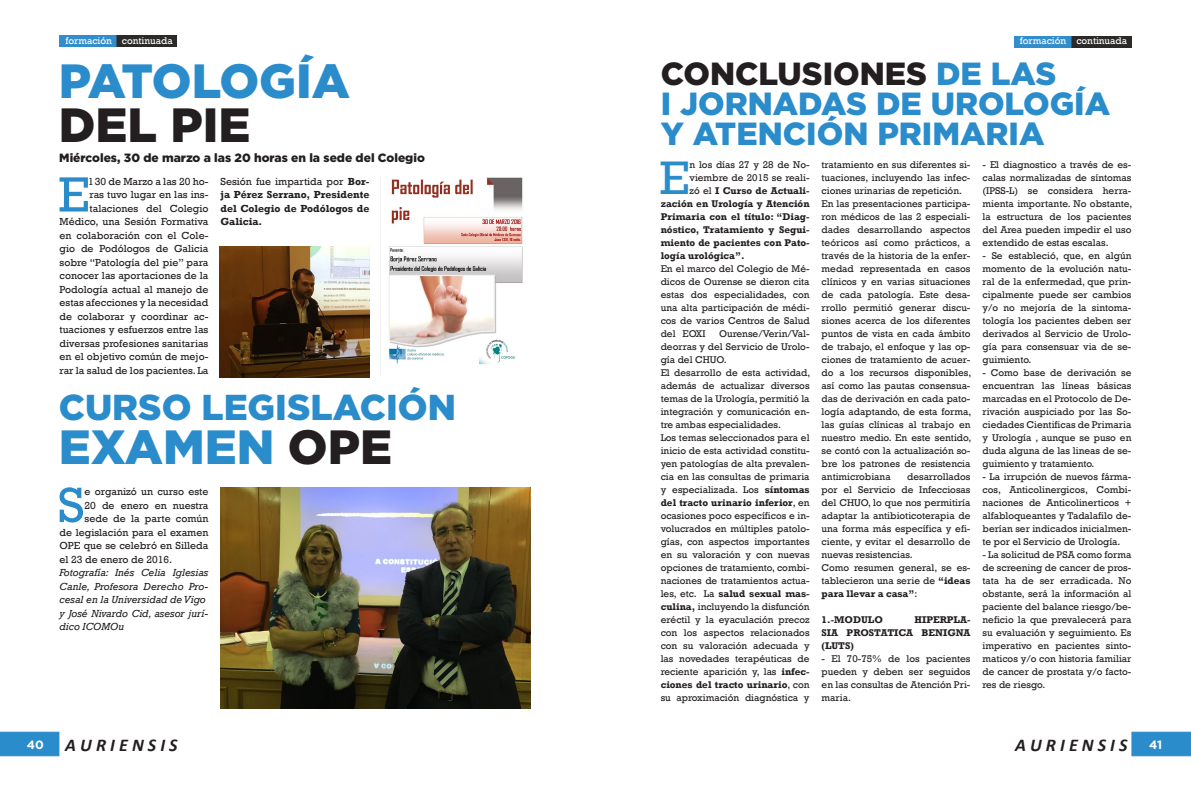
<style>
.page{position:relative;width:1191px;height:794px;background:#fff}
.page>*{position:absolute;margin:0;border:0;box-sizing:border-box;transform-origin:0 0}
.t1{font:50.3px "Rockwell";color:#2a8ccb}
.t2{font:48.3px "Rockwell";color:#2a8ccb}
.t3{font:900 48px "Gotham";color:#2a8ccb}
.t4{font:900 48px "Gotham";color:#231f20}
.t5{font:900 36px "Gotham";color:#2a8ccb}
.t6{font:900 32px "Gotham";color:#2a8ccb}
.t7{font:900 32px "Gotham";color:#231f20}
.t8{font:italic 700 18px "Calibri";color:#231f20}
.t9{font:900 12px "Gotham";color:#231f20}
.t10{font:700 12px "Gotham";color:#fff}
.t11{font:10.5px/13.5px "Rockwell";color:#231f20;text-align:right}
.t12{font:italic 10.5px/13.5px "Rockwell";color:#231f20;text-align:justify}
.t13{font:700 10.5px/13.5px "Rockwell";color:#231f20;text-align:justify}
.t14{font:10px/13px "Rockwell";color:#231f20;text-align:justify}
.t15{font:700 10px/13px "Rockwell";color:#231f20;text-align:justify}
.t16{font:10px "Rockwell";letter-spacing:-.005em;color:#fff}
.s1{font-weight:400}
.s2{color:#231f20}
.s3{color:#2a8ccb}
.s4{font-weight:700}
</style>
<div class="page">
<svg style="left:0;top:731px;width:59px;height:25px"></svg>
<svg style="left:1131px;top:731px;width:60px;height:25px"></svg>
<img style="left:59px;top:36px;width:118px;height:11px">
<img style="left:1015px;top:36px;width:116px;height:11px">
<img style="left:389px;top:177px;width:134px;height:188px">
<img style="left:220px;top:247px;width:149px;height:130px">
<img style="left:220px;top:488px;width:310px;height:221px">
<p class="t16" style="left:65px;top:34px;width:109px">formación continuada</p>
<p class="t16" style="left:1019px;top:35px;width:109px">formación continuada</p>
<p class="t3" style="left:59px;top:48px;width:293px">PATOLOGÍA</p>
<p class="t4" style="left:59px;top:92px;width:193px">DEL PIE</p>
<p class="t1" style="left:58px;top:166px;width:33px">E</p>
<p class="t9" style="left:59px;top:149px;width:367px">Miércoles, 30 de marzo a las 20 horas en la sede del Colegio</p>
<p class="t11" style="left:60px;top:174px;width:150px">l 30 de Marzo a las 20 ho-<br>ras tuvo lugar en las ins&shy;talaciones del Colegio<br>Médico, una Sesión Formativa en colaboración con el Cole&shy;gio de Podólogos de Galicia sobre “Patología del pie” para conocer las aportaciones de la<br>Podología actual al manejo de estas afecciones y la necesidad de colaborar y coordinar ac&shy;tuaciones y esfuerzos entre las diversas profesiones sanitarias en el objetivo común de mejo&shy;rar la salud de los pacientes. La</p>
<p class="t13" style="left:220px;top:174px;width:150px"><span class="s1">Sesión fue impartida por</span> Bor&shy;ja Pérez Serrano, Presidente del Colegio de Podólogos de Galicia.</p>
<p class="t5" style="left:59px;top:382px;width:399px">CURSO LEGISLACIÓN</p>
<p class="t3" style="left:59px;top:414px;width:335px">EXAMEN <span class="s2">OPE</span></p>
<p class="t1" style="left:58px;top:476px;width:28px">S</p>
<p class="t11" style="left:85px;top:485px;width:125px">e organizó un curso este</p>
<p class="t11" style="left:85px;top:498px;width:125px">20 de enero en nuestra</p>
<p class="t11" style="left:85px;top:512px;width:125px">sede de la parte común</p>
<p class="t11" style="left:60px;top:525px;width:150px">de legislación para el examen</p>
<p class="t11" style="left:60px;top:539px;width:150px">OPE que se celebró en Silleda</p>
<p class="t11" style="left:60px;top:552px;width:114px">el 23 de enero de 2016.</p>
<p class="t12" style="left:60px;top:566px;width:150px">Fotografía: Inés Celia Iglesias Canle, Profesora Derecho Pro&shy;cesal en la Universidad de Vigo</p>
<p class="t12" style="left:60px;top:606px;width:150px">y José Nivardo Cid, asesor jurí&shy;dico ICOMOu</p>
<p class="t7" style="left:660px;top:52px;width:397px">CONCLUSIONES <span class="s3">DE LAS</span></p>
<p class="t6" style="left:660px;top:82px;width:451px">I JORNADAS DE UROLOGÍA</p>
<p class="t6" style="left:660px;top:112px;width:385px">Y ATENCIÓN PRIMARIA</p>
<p class="t2" style="left:659px;top:149px;width:32px">E</p>
<p class="t14" style="left:689px;top:158px;width:121px">n los días 27 y 28 de No-</p>
<p class="t14" style="left:821px;top:158px;width:150px">tratamiento en sus diferentes si&shy;tuaciones, incluyendo las infec&shy;ciones urinarias de repetición.</p>
<p class="t14" style="left:821px;top:197px;width:151px">En las presentaciones participa&shy;ron médicos de las 2 especiali&shy;dades desarrollando aspectos teóricos así como prácticos, a través de la historia de la enfer&shy;medad representada en casos clínicos y en varias situaciones de cada patología. Este desa&shy;rrollo permitió generar discu&shy;siones acerca de los diferentes puntos de vista en cada ámbito de trabajo, el enfoque y las op&shy;ciones de tratamiento de acuer&shy;do a los recursos disponibles, así como las pautas consensua&shy;das de derivación en cada pato&shy;logía adaptando, de esta forma, las guías clínicas al trabajo en nuestro medio. En este sentido, se contó con la actualización so&shy;bre los patrones de resistencia antimicrobiana</p>
<p class="t14" style="left:982px;top:158px;width:151px">- El diagnostico a través de es&shy;calas normalizadas de síntomas (IPSS-L) se considera herra&shy;mienta importante. No obstante, la estructura de los pacientes del Area pueden impedir el uso extendido de estas escalas.</p>
<p class="t14" style="left:982px;top:249px;width:150px">- Se estableció, que, en algún momento de la evolución natu&shy;ral de la enfermedad, que prin&shy;cipalmente puede ser cambios y/o no mejoría de la sintoma&shy;tología los pacientes deben ser derivados al Servicio de Urolo&shy;gía para consensuar via de se&shy;guimiento.</p>
<p class="t14" style="left:982px;top:366px;width:150px">- Como base de derivación se encuentran las líneas básicas marcadas en el Protocolo de De&shy;rivación auspiciado por las So&shy;ciedades Cientificas de Primaria y Urología , aunque se puso en duda alguna de las lineas de se&shy;guimiento y tratamiento.</p>
<p class="t14" style="left:982px;top:470px;width:150px">- La irrupción de nuevos fárma&shy;cos, Anticolinergicos, Combi&shy;naciones de Anticolinerticos + alfabloqueantes y Tadalafilo de&shy;berían ser indicados inicialmen&shy;te por el Servicio de Urología.</p>
<p class="t14" style="left:982px;top:548px;width:150px">- La solicitud de PSA como forma de screening de cancer de pros&shy;tata ha de ser erradicada. No obstante, será la información al paciente del balance riesgo/be&shy;neficio la que prevalecerá para su evaluación y seguimiento. Es imperativo en pacientes sinto&shy;maticos y/o con historia familiar de cancer de prostata y/o facto&shy;res de riesgo.</p>
<p class="t14" style="left:689px;top:171px;width:121px">viembre de 2015 se reali-</p>
<p class="t15" style="left:689px;top:184px;width:121px"><span class="s1">zó el</span> I Curso de Actuali-</p>
<p class="t15" style="left:660px;top:197px;width:150px">zación en Urología y Atención</p>
<p class="t15" style="left:660px;top:210px;width:150px">Primaria con el título: “Diag-</p>
<p class="t15" style="left:660px;top:223px;width:150px">nóstico, Tratamiento y Segui-</p>
<p class="t15" style="left:660px;top:236px;width:150px">miento de pacientes con Pato-</p>
<p class="t15" style="left:660px;top:249px;width:85px">logía urológica”.</p>
<p class="t14" style="left:660px;top:262px;width:150px">En el marco del Colegio de Mé&shy;dicos de Ourense se dieron cita estas dos especialidades, con una alta participación de médi&shy;cos de varios Centros de Salud del EOXI</p>
<p class="t14" style="left:660px;top:327px;width:150px;text-indent:59px">Ourense/Verin/Val&shy;deorras y del Servicio de Urolo&shy;gía del CHUO.</p>
<p class="t14" style="left:660px;top:366px;width:151px">El desarrollo de esta actividad, además de actualizar diversos temas de la Urología, permitió la integración y comunicación en&shy;tre ambas especialidades.</p>
<p class="t14" style="left:660px;top:431px;width:150px">Los temas seleccionados para el inicio de esta actividad constitu&shy;yen patologías de alta prevalen&shy;cia en las consultas de primaria y especializada. Los <span class="s4">síntomas del tracto urinario inferior</span>, en ocasiones poco específicos e in&shy;volucrados en múltiples patolo&shy;gías, con aspectos importantes en su valoración y con nuevas opciones de tratamiento, combi&shy;naciones de tratamientos actua&shy;les, etc. La <span class="s4">salud sexual mas&shy;culina,</span> incluyendo la disfunción eréctil y la eyaculación precoz con los aspectos relacionados con su valoración adecuada y las novedades terapéuticas de reciente aparición y, las <span class="s4">infec&shy;ciones del tracto urinario</span>, con su aproximación diagnóstica y</p>
<p class="t14" style="left:821px;top:470px;width:150px;text-indent:85px">desarrollados por el Servicio de Infecciosas del CHUO, lo que nos permitiría adaptar la antibioticoterapia de una forma más específica y efi&shy;ciente, y evitar el desarrollo de nuevas resistencias.</p>
<p class="t14" style="left:821px;top:561px;width:150px">Como resumen general, se es&shy;tablecieron una serie de <span class="s4">“ideas para llevar a casa”</span>:</p>
<p class="t15" style="left:821px;top:613px;width:63px">1.-MODULO</p>
<p class="t15" style="left:821px;top:613px;width:150px;text-indent:93px">HIPERPLA-SIA PROSTATICA BENIGNA (LUTS)</p>
<p class="t14" style="left:821px;top:652px;width:150px">- El 70-75% de los pacientes pueden y deben ser seguidos en las consultas de Atención Pri&shy;maria.</p>
<h3 class="t8" style="left:65px;top:733px;width:114px">A U R I E N S I S</h3>
<h3 class="t8" style="left:1015px;top:733px;width:114px">A U R I E N S I S</h3>
<p class="t10" style="left:27px;top:737px;width:19px">40</p>
<p class="t10" style="left:1149px;top:736px;width:15px">41</p>
</div>
